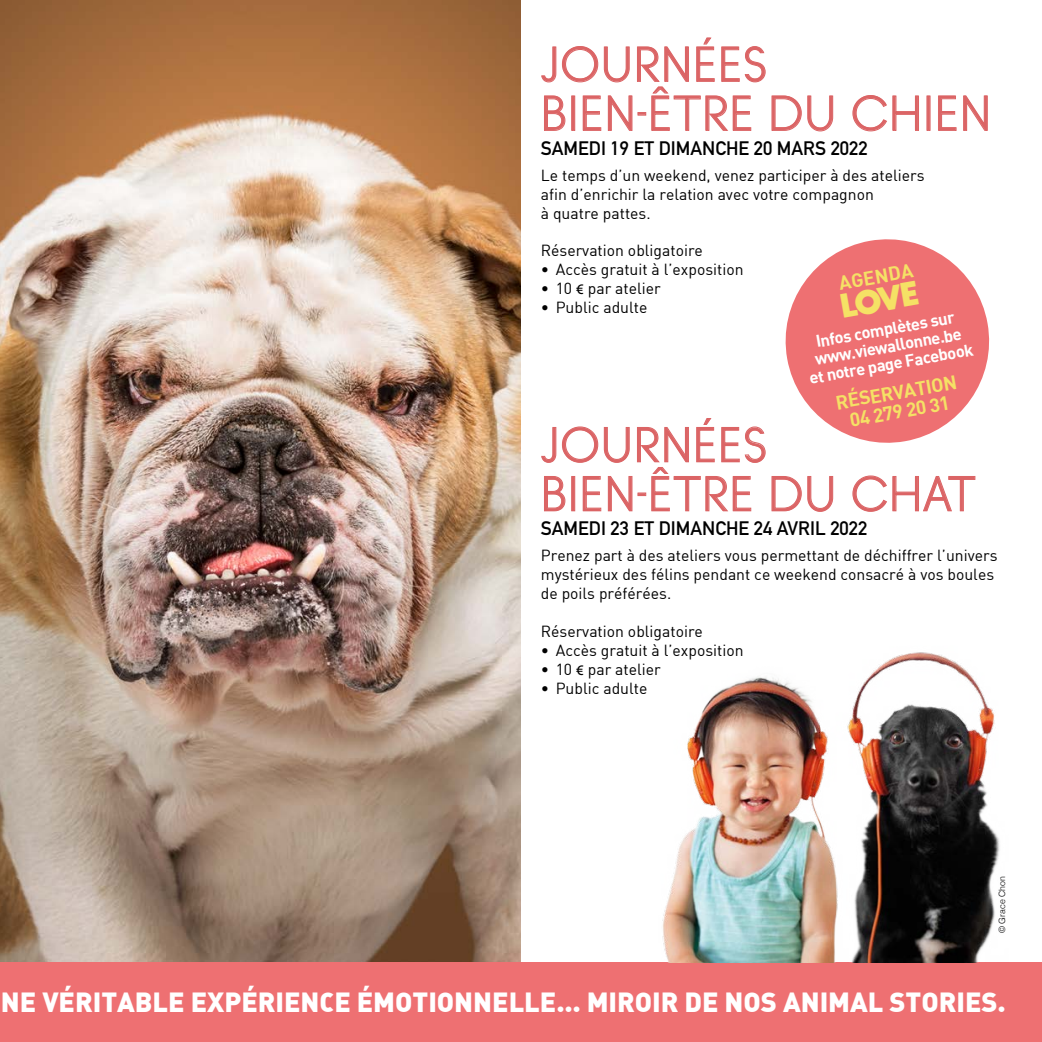
<style>
.page{position:relative;width:1042px;height:1042px;background:#fff}
.page>*{position:absolute;margin:0;border:0;box-sizing:border-box;transform-origin:0 0}
.t1{font:49px/49px "Banks Miles Single Line";letter-spacing:.02em;color:#db6465}
.t2{font:27.12px "DIN Black Alternate";color:#fff}
.t3{font:800 23.8px "moon get";color:#f5e165}
.t4{font:700 19.25px "DIN Alternate";color:#000}
.t5{font:19.25px/19.2px "DIN Bold";color:#f5e165;text-align:center}
.t6{font:16.62px/17.5px "DIN Bold";color:#fff;text-align:center}
.t7{font:15.75px/18.9px "DIN";color:#000}
.t8{font:300 8.75px "Helvetica";color:#020203}
.s1{font-family:"Profile OT"}
</style>
<div class="page">
<img style="left:0;top:0;width:521px;height:962px">
<div style="left:0;top:962px;width:1042px;height:80px;background:#ee7072"></div>
<svg style="left:541px;top:37px;width:293px;height:95px"></svg>
<svg style="left:852px;top:95px;width:67px;height:37px"></svg>
<svg style="left:938px;top:95px;width:50px;height:36px"></svg>
<svg style="left:541px;top:418px;width:293px;height:94px"></svg>
<svg style="left:852px;top:475px;width:124px;height:37px"></svg>
<svg style="left:777px;top:239px;width:213px;height:212px;fill:#ee7072"></svg>
<img style="left:662px;top:652px;width:338px;height:311px">
<h1 class="t1" style="left:541px;top:37px;width:451px">JOURNÉES<br>BIEN-ÊTRE DU CHIEN</h1>
<p class="t4" style="left:541px;top:133px;width:328px">SAMEDI 19 ET DIMANCHE 20 MARS 2022</p>
<p class="t7" style="left:541px;top:165px;width:385px">Le temps d’un weekend, venez participer à des ateliers afin d’enrichir la relation avec votre compagnon<br>à quatre pattes.</p>
<p class="t7" style="left:541px;top:241px;width:164px">Réservation obligatoire</p>
<p class="t7" style="left:541px;top:260px;width:204px">• Accès gratuit à l’exposition</p>
<p class="t7" style="left:541px;top:279px;width:121px">• 10 <span class="s1">€</span> par atelier</p>
<p class="t7" style="left:541px;top:298px;width:108px">• Public adulte</p>
<p class="t5" style="left:837px;top:273px;width:77px;rotate:-10deg">AGENDA</p>
<h3 class="t3" style="left:840px;top:291px;width:78px;rotate:-10deg">LOVE</h3>
<p class="t6" style="left:802px;top:334px;width:168px;rotate:-10deg">Infos complètes sur www.viewallonne.be et notre page Facebook</p>
<p class="t5" style="left:834px;top:392px;width:124px;rotate:-10deg">RÉSERVATION<br>04 279 20 31</p>
<h1 class="t1" style="left:541px;top:417px;width:436px">JOURNÉES<br>BIEN-ÊTRE DU CHAT</h1>
<p class="t4" style="left:541px;top:514px;width:328px">SAMEDI 23 ET DIMANCHE 24 AVRIL 2022</p>
<p class="t7" style="left:541px;top:546px;width:458px">Prenez part à des ateliers vous permettant de déchiffrer l’univers mystérieux des félins pendant ce weekend consacré à vos boules de poils préférées.</p>
<p class="t7" style="left:541px;top:621px;width:164px">Réservation obligatoire</p>
<p class="t7" style="left:541px;top:640px;width:204px">• Accès gratuit à l’exposition</p>
<p class="t7" style="left:541px;top:659px;width:121px">• 10 <span class="s1">€</span> par atelier</p>
<p class="t7" style="left:541px;top:678px;width:108px">• Public adulte</p>
<p class="t8" style="left:994px;top:933px;width:59px;rotate:-90deg">© Grace Chon</p>
<h2 class="t2" style="left:1px;top:984px;width:1006px">NE VÉRITABLE EXPÉRIENCE ÉMOTIONNELLE… MIROIR DE NOS ANIMAL STORIES.</h2>
</div>
